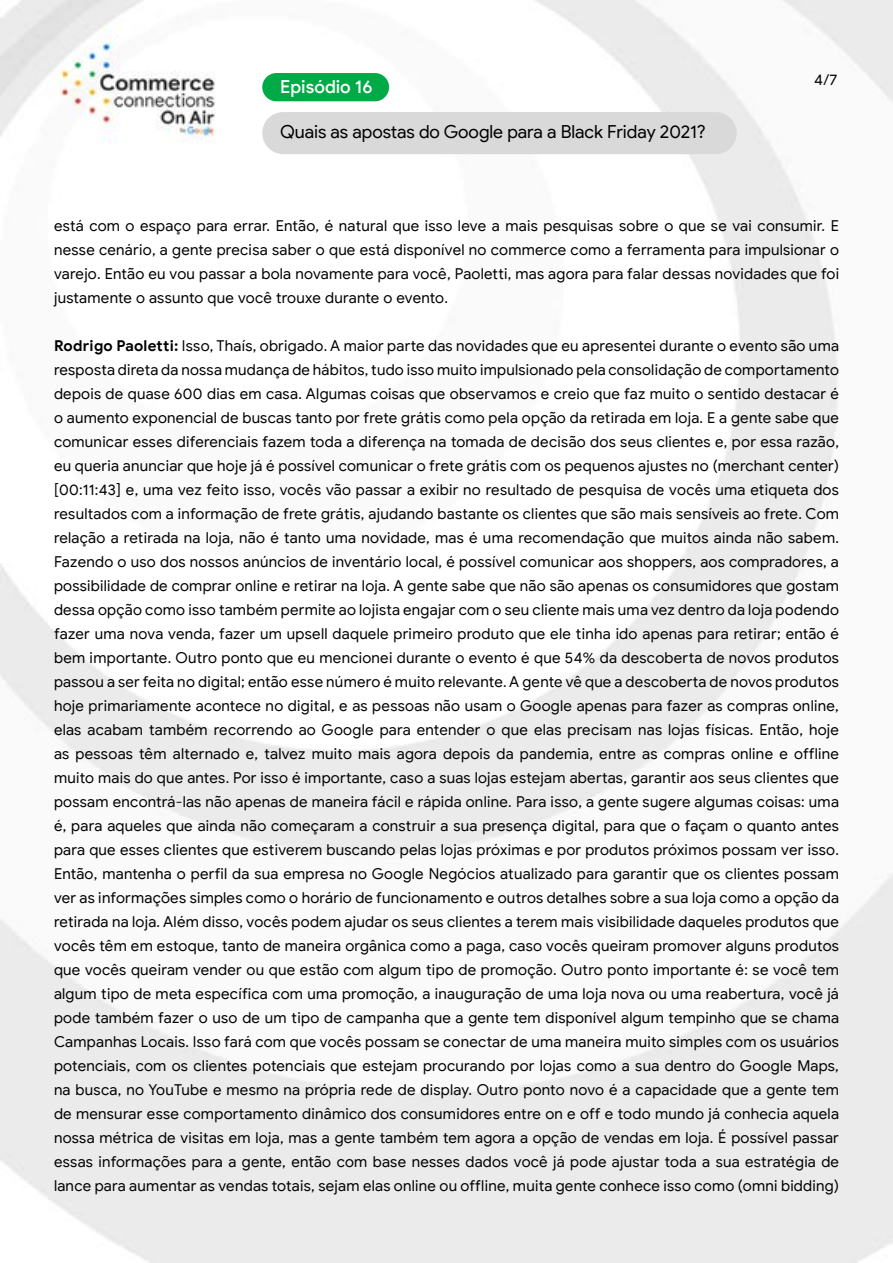
<style>
.page{position:relative;width:893px;height:1263px;background:#fff}
.page>*{position:absolute;margin:0;border:0;box-sizing:border-box;transform-origin:0 0}
.t1{font:18px "Google Sans Display";letter-spacing:-.005em;color:#000}
.t2{font:500 18px "Google Sans Display";color:#fff}
.t3{font:15px/24px "Google Sans";letter-spacing:.015em;color:#000;text-align:justify}
.t4{font:15px "Google Sans Display";color:#000}
.s1{font-weight:700}
</style>
<div class="page">
<img style="left:0;top:0;width:893px;height:1263px">
<div style="left:262px;top:73px;width:127px;height:28px;background:#00aa46;border-radius:14px"></div>
<div style="left:262px;top:112px;width:475px;height:42px;background:#d9d9d9;border-radius:21px"></div>
<p class="t2" style="left:280px;top:76px;width:94px">Episódio 16</p>
<p class="t1" style="left:280px;top:121px;width:427px">Quais as apostas do Google para a Black Friday 2021?</p>
<p class="t4" style="left:814px;top:70px;width:25px">4/7</p>
<p class="t3" style="left:54px;top:214px;width:786px">está com o espaço para errar. Então, é natural que isso leve a mais pesquisas sobre o que se vai consumir. E nesse cenário, a gente precisa saber o que está disponível no commerce como a ferramenta para impulsionar o varejo. Então eu vou passar a bola novamente para você, Paoletti, mas agora para falar dessas novidades que foi justamente o assunto que você trouxe durante o evento.</p>
<p class="t3" style="left:54px;top:334px;width:787px"><span class="s1">Rodrigo Paoletti:</span> Isso, Thaís, obrigado. A maior parte das novidades que eu apresentei durante o evento são uma resposta direta da nossa mudança de hábitos, tudo isso muito impulsionado pela consolidação de comportamento depois de quase 600 dias em casa. Algumas coisas que observamos e creio que faz muito o sentido destacar é o aumento exponencial de buscas tanto por frete grátis como pela opção da retirada em loja. E a gente sabe que comunicar esses diferenciais fazem toda a diferença na tomada de decisão dos seus clientes e, por essa razão, eu queria anunciar que hoje já é possível comunicar o frete grátis com os pequenos ajustes no (merchant center) [00:11:43] e, uma vez feito isso, vocês vão passar a exibir no resultado de pesquisa de vocês uma etiqueta dos resultados com a informação de frete grátis, ajudando bastante os clientes que são mais sensíveis ao frete. Com relação a retirada na loja, não é tanto uma novidade, mas é uma recomendação que muitos ainda não sabem.<br>Fazendo o uso dos nossos anúncios de inventário local, é possível comunicar aos shoppers, aos compradores, a possibilidade de comprar online e retirar na loja. A gente sabe que não são apenas os consumidores que gostam dessa opção como isso também permite ao lojista engajar com o seu cliente mais uma vez dentro da loja podendo fazer uma nova venda, fazer um upsell daquele primeiro produto que ele tinha ido apenas para retirar; então é bem importante. Outro ponto que eu mencionei durante o evento é que 54% da descoberta de novos produtos passou a ser feita no digital; então esse número é muito relevante. A gente vê que a descoberta de novos produtos hoje primariamente acontece no digital, e as pessoas não usam o Google apenas para fazer as compras online, elas acabam também recorrendo ao Google para entender o que elas precisam nas lojas físicas. Então, hoje as pessoas têm alternado e, talvez muito mais agora depois da pandemia, entre as compras online e offline muito mais do que antes. Por isso é importante, caso a suas lojas estejam abertas, garantir aos seus clientes que possam encontrá-las não apenas de maneira fácil e rápida online. Para isso, a gente sugere algumas coisas: uma é, para aqueles que ainda não começaram a construir a sua presença digital, para que o façam o quanto antes para que esses clientes que estiverem buscando pelas lojas próximas e por produtos próximos possam ver isso.<br>Então, mantenha o perfil da sua empresa no Google Negócios atualizado para garantir que os clientes possam ver as informações simples como o horário de funcionamento e outros detalhes sobre a sua loja como a opção da retirada na loja. Além disso, vocês podem ajudar os seus clientes a terem mais visibilidade daqueles produtos que vocês têm em estoque, tanto de maneira orgânica como a paga, caso vocês queiram promover alguns produtos que vocês queiram vender ou que estão com algum tipo de promoção. Outro ponto importante é: se você tem algum tipo de meta específica com uma promoção, a inauguração de uma loja nova ou uma reabertura, você já pode também fazer o uso de um tipo de campanha que a gente tem disponível algum tempinho que se chama Campanhas Locais. Isso fará com que vocês possam se conectar de uma maneira muito simples com os usuários potenciais, com os clientes potenciais que estejam procurando por lojas como a sua dentro do Google Maps, na busca, no YouTube e mesmo na própria rede de display. Outro ponto novo é a capacidade que a gente tem de mensurar esse comportamento dinâmico dos consumidores entre on e off e todo mundo já conhecia aquela nossa métrica de visitas em loja, mas a gente também tem agora a opção de vendas em loja. É possível passar essas informações para a gente, então com base nesses dados você já pode ajustar toda a sua estratégia de lance para aumentar as vendas totais, sejam elas online ou offline, muita gente conhece isso como (omni bidding)</p>
</div>
